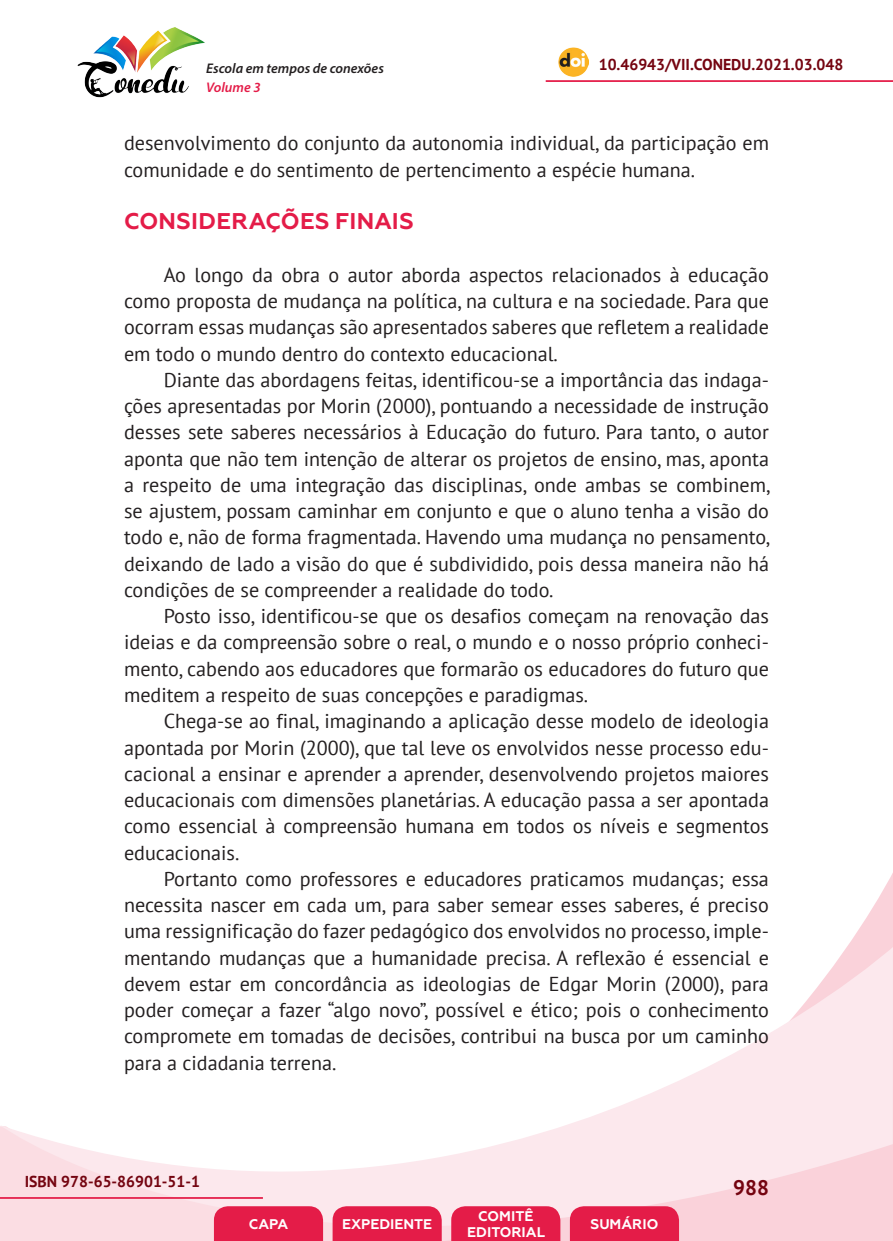
<style>
.page{position:relative;width:893px;height:1241px;background:#fff}
.page>*{position:absolute;margin:0;border:0;box-sizing:border-box;transform-origin:0 0}
._9_SUBTÍTULO_1{font:700 22.75px "Geometria";letter-spacing:.01em;color:#e41c48}
.t1{font:700 21px "PT Sans";color:#740410}
._8_CORPO{font:20.12px/26.2px "PT Sans";color:#231f20;text-align:justify}
.t2{font:700 15.75px "PT Sans";color:#740410}
.t3{font:700 14px/16.8px "Geometria";color:#fff;text-align:center}
.t4{font:italic 600 14px "Myriad Pro";color:#231f20}
.t5{font:italic 600 14px "Myriad Pro";color:#e41c48}
</style>
<div class="page">
<svg style="left:848px;top:873px;width:45px;height:73px"></svg>
<svg style="left:0;top:946px;width:893px;height:294px"></svg>
<hr style="left:0;top:1196px;width:263px;height:2px;background:#e41c48">
<hr style="left:546px;top:80px;width:347px;height:2px;background:#e41c48">
<img style="left:559px;top:47px;width:30px;height:30px">
<img style="left:77px;top:27px;width:128px;height:71px">
<svg style="left:214px;top:1205px;width:109px;height:35px;background:#e52751"></svg>
<svg style="left:333px;top:1205px;width:109px;height:35px;background:#e52751"></svg>
<svg style="left:451px;top:1205px;width:109px;height:35px;background:#e52751"></svg>
<svg style="left:570px;top:1205px;width:109px;height:35px;background:#e52650"></svg>
<p class="t4" style="left:206px;top:59px;width:179px">Escola em tempos de conexões</p>
<p class="t2" style="left:599px;top:54px;width:246px">10.46943/VII.CONEDU.2021.03.048</p>
<p class="t5" style="left:206px;top:78px;width:56px">Volume 3</p>
<p class="_8_CORPO" style="left:124px;top:130px;width:646px">desenvolvimento do conjunto da autonomia individual, da participação em comunidade e do sentimento de pertencimento a espécie humana.</p>
<p class="_9_SUBTÍTULO_1" style="left:124px;top:208px;width:291px">CONSIDERAÇÕES FINAIS</p>
<p class="_8_CORPO" style="left:124px;top:261px;width:646px;text-indent:40px">Ao longo da obra o autor aborda aspectos relacionados à educação como proposta de mudança na política, na cultura e na sociedade. Para que ocorram essas mudanças são apresentados saberes que refletem a realidade em todo o mundo dentro do contexto educacional.</p>
<p class="_8_CORPO" style="left:124px;top:366px;width:648px;text-indent:40px">Diante das abordagens feitas, identificou-se a importância das indaga&shy;ções apresentadas por Morin (2000), pontuando a necessidade de instrução desses sete saberes necessários à Educação do futuro. Para tanto, o autor aponta que não tem intenção de alterar os projetos de ensino, mas, aponta a respeito de uma integração das disciplinas, onde ambas se combinem, se ajustem, possam caminhar em conjunto e que o aluno tenha a visão do todo e, não de forma fragmentada. Havendo uma mudança no pensamento, deixando de lado a visão do que é subdividido, pois dessa maneira não há condições de se compreender a realidade do todo.</p>
<p class="_8_CORPO" style="left:124px;top:602px;width:646px;text-indent:40px">Posto isso, identificou-se que os desafios começam na renovação das ideias e da compreensão sobre o real, o mundo e o nosso próprio conheci&shy;mento, cabendo aos educadores que formarão os educadores do futuro que meditem a respeito de suas concepções e paradigmas.</p>
<p class="_8_CORPO" style="left:124px;top:707px;width:646px;text-indent:40px">Chega-se ao final, imaginando a aplicação desse modelo de ideologia apontada por Morin (2000), que tal leve os envolvidos nesse processo edu&shy;cacional a ensinar e aprender a aprender, desenvolvendo projetos maiores educacionais com dimensões planetárias. A educação passa a ser apontada como essencial à compreensão humana em todos os níveis e segmentos educacionais.</p>
<p class="_8_CORPO" style="left:124px;top:865px;width:646px;text-indent:40px">Portanto como professores e educadores praticamos mudanças; essa necessita nascer em cada um, para saber semear esses saberes, é preciso uma ressignificação do fazer pedagógico dos envolvidos no processo, imple&shy;mentando mudanças que a humanidade precisa. A reflexão é essencial e devem estar em concordância as ideologias de Edgar Morin (2000), para poder começar a fazer “algo novo”, possível e ético; pois o conhecimento compromete em tomadas de decisões, contribui na busca por um caminho para a cidadania terrena.</p>
<p class="t2" style="left:25px;top:1170px;width:177px">ISBN 978-65-86901-51-1</p>
<p class="t3" style="left:249px;top:1215px;width:41px">CAPA</p>
<p class="t3" style="left:342px;top:1215px;width:92px">EXPEDIENTE</p>
<p class="t3" style="left:467px;top:1207px;width:79px">COMITÊ<br>EDITORIAL</p>
<p class="t3" style="left:590px;top:1215px;width:69px">SUMÁRIO</p>
<p class="t1" style="left:733px;top:1173px;width:37px">988</p>
</div>
